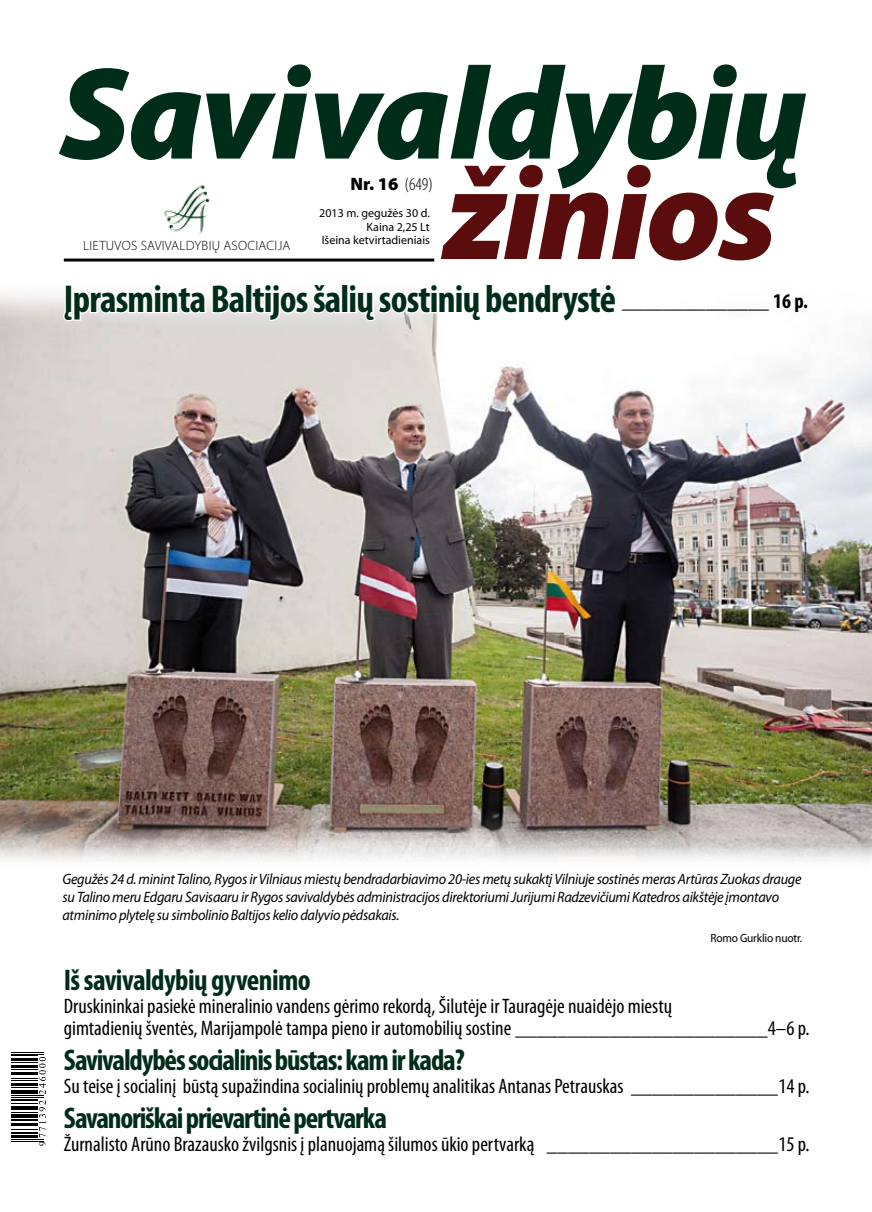
<style>
.page{position:relative;width:872px;height:1212px;background:#fff}
.page>*{position:absolute;margin:0;border:0;box-sizing:border-box;transform-origin:0 0}
.t1{font:italic 900 132px "Myriad Pro";letter-spacing:-.015em;color:#002c1a}
.t2{font:italic 900 132px "Myriad Pro";letter-spacing:-.02em;color:#5b0c0c}
.t3{font:700 condensed 39px "Myriad Pro";letter-spacing:-.02em;color:#002c1a}
.t4{font:700 condensed 30px "Myriad Pro";letter-spacing:-.04em;color:#002c1a}
.t5{font:700 condensed 30px "Myriad Pro";letter-spacing:-.02em;color:#002c1a}
.t6{font:condensed 21px/22.5px "Myriad Pro";color:#000}
.t7{font:900 18px "Myriad Pro";color:#000}
.t8{font:italic 15px/18px "Myriad Pro";letter-spacing:-.02em;color:#000;scale:.95 1}
.t9{font:300 13.5px "Myriad Pro";letter-spacing:.02em;color:#000}
.t10{font:12px/13.5px "Myriad Pro";color:#000;text-align:right}
.t11{font:12px "Myriad Pro";letter-spacing:-.02em;color:#000;scale:.95 1}
.s1{font-weight:300;font-stretch:condensed}
.s2{font-size:21px;color:#000}
</style>
<div class="page">
<img style="left:0;top:294px;width:872px;height:567px">
<hr style="left:12px;top:1099px;width:26px;height:2px;background:#000">
<hr style="left:12px;top:1097px;width:32px;height:1px;background:#000">
<hr style="left:12px;top:1095px;width:32px;height:1px;background:#000">
<hr style="left:12px;top:1054px;width:32px;height:1px;background:#000">
<hr style="left:12px;top:1052px;width:32px;height:1px;background:#000">
<svg style="left:12px;top:1100px;width:34px;height:46px"></svg>
<svg style="left:12px;top:1055px;width:34px;height:39px"></svg>
<hr style="left:64px;top:258px;width:370px;height:3px;background:#000">
<svg style="left:62px;top:294px;width:556px;height:30px"></svg>
<img style="left:164px;top:185px;width:46px;height:49px">
<h1 class="t1" style="left:60px;top:26px;width:749px">Savi valdybių</h1>
<h1 class="t2" style="left:444px;top:127px;width:333px">žinios</h1>
<p class="t7" style="left:350px;top:171px;width:84px">Nr. 16 <span class="s1">(649)</span></p>
<p class="t10" style="left:319px;top:206px;width:112px">2013 m. gegužės 30 d.<br>Kaina 2,25 Lt<br>Išeina ketvirtadieniais</p>
<p class="t9" style="left:83px;top:238px;width:209px">LIETUVOS SAVIVALDYBIŲ ASOCIACIJA</p>
<h2 class="t3" style="left:64px;top:274px;width:746px">Įprasminta Baltijos šalių sostinių bendrystė <span class="s2">______________ 16 p.</span></h2>
<p class="t8" style="left:62px;top:869px;width:779px">Gegužės 24 d. minint Talino, Rygos ir Vilniaus miestų bendradarbiavimo 20-ies metų sukaktį Vilniuje sostinės meras Artūras Zuokas drauge su Talino meru Edgaru Savisaaru ir Rygos savivaldybės administracijos direktoriumi Jurijumi Radzevičiumi Katedros aikštėje įmontavo atminimo plytelę su simbolinio Baltijos kelio dalyvio pėdsakais.</p>
<p class="t11" style="left:710px;top:931px;width:98px">Romo Gurklio nuotr.</p>
<h3 class="t5" style="left:64px;top:961px;width:248px">Iš savivaldybių gyvenimo</h3>
<p class="t6" style="left:64px;top:994px;width:747px">Druskininkai pasiekė mineralinio vandens gėrimo rekordą, Šilutėje ir Tauragėje nuaidėjo miestų<br>gimtadienių šventės, Marijampolė tampa pieno ir automobilių sostine ________________________4–6 p.</p>
<h3 class="t4" style="left:64px;top:1042px;width:402px">Savivaldybės socialinis būstas: kam ir kada?</h3>
<p class="t6" style="left:64px;top:1074px;width:747px">Su teise į socialinį būstą supažindina socialinių problemų analitikas Antanas Petrauskas ______________14 p.</p>
<h3 class="t4" style="left:64px;top:1099px;width:325px">Savanoriškai prievartinė pertvarka</h3>
<p class="t6" style="left:64px;top:1132px;width:747px">Žurnalisto Arūno Brazausko žvilgsnis į planuojamą šilumos ūkio pertvarką ______________________15 p.</p>
</div>
